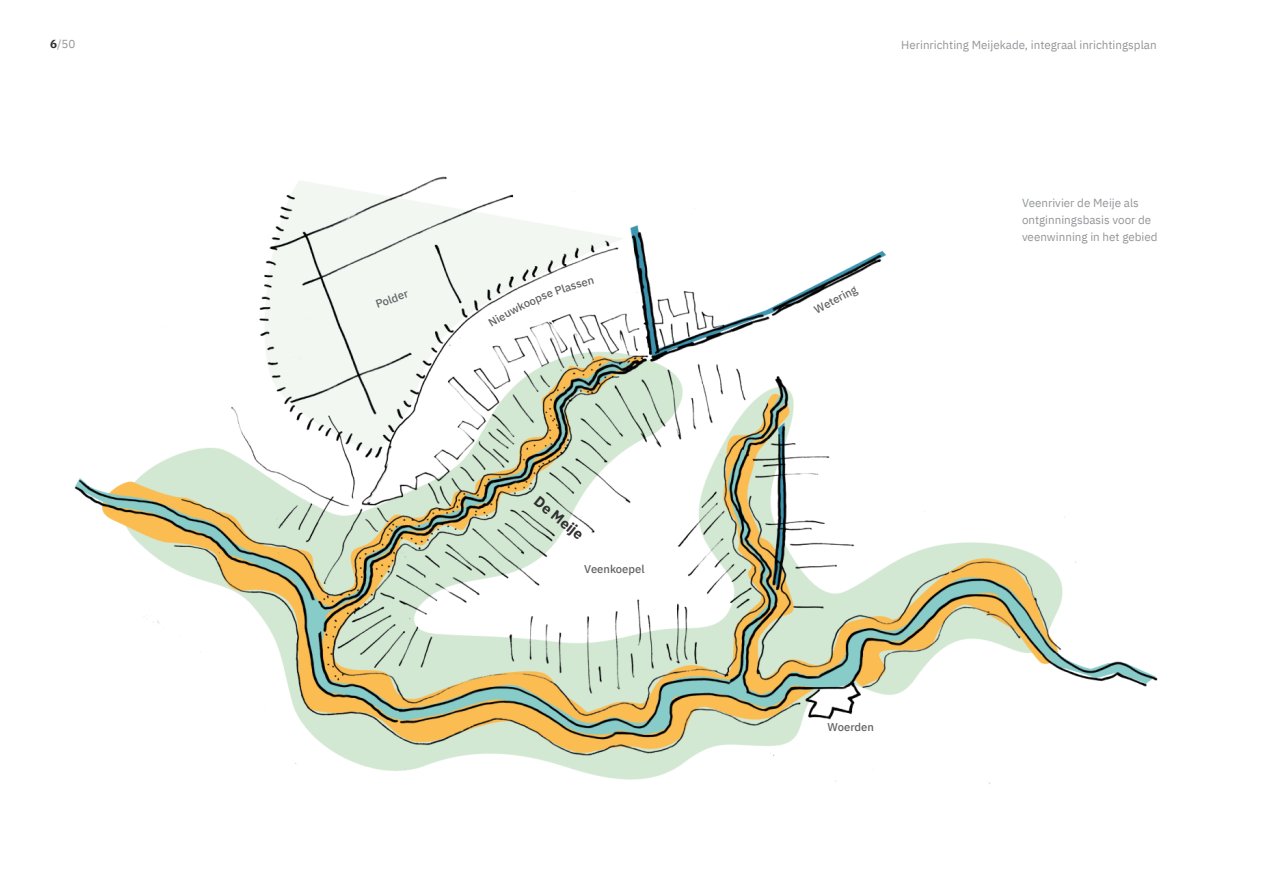
<style>
.page{position:relative;width:1263px;height:893px;background:#fff}
.page>*{position:absolute;margin:0;border:0;box-sizing:border-box;transform-origin:0 0}
.Beeld_bijschrift{font:700 14.7px "IBM Plex Sans";color:#312f30}
.Beeld_onderschrift{font:11.7px/16.8px "IBM Plex Sans";color:#939598}
.Beeld_bijschrift-2{font:500 11.25px "IBM Plex Sans";color:#636366}
.s1{font-weight:700;color:#312f30}
</style>
<div class="page">
<img style="left:74px;top:176px;width:1084px;height:608px">
<svg style="left:488px;top:278px;width:106px;height:49px"></svg>
<p class="Beeld_onderschrift" style="left:50px;top:35px;width:27px"><span class="s1">6</span>/50</p>
<p class="Beeld_onderschrift" style="left:901px;top:36px;width:257px">Herinrichting Meijekade, integraal inrichtingsplan</p>
<p class="Beeld_bijschrift-2" style="left:373px;top:296px;width:35px;rotate:-19deg">Polder</p>
<p class="Beeld_bijschrift-2" style="left:811px;top:303px;width:48px;rotate:-28deg">Wetering</p>
<p class="Beeld_bijschrift" style="left:544px;top:490px;width:60px;rotate:39deg">De Meije</p>
<p class="Beeld_bijschrift-2" style="left:584px;top:560px;width:62px">Veenkoepel</p>
<p class="Beeld_bijschrift-2" style="left:827px;top:718px;width:48px">Woerden</p>
<p class="Beeld_onderschrift" style="left:1022px;top:194px;width:137px">Veenrivier de Meije als ontginningsbasis voor de veenwinning in het gebied</p>
</div>
